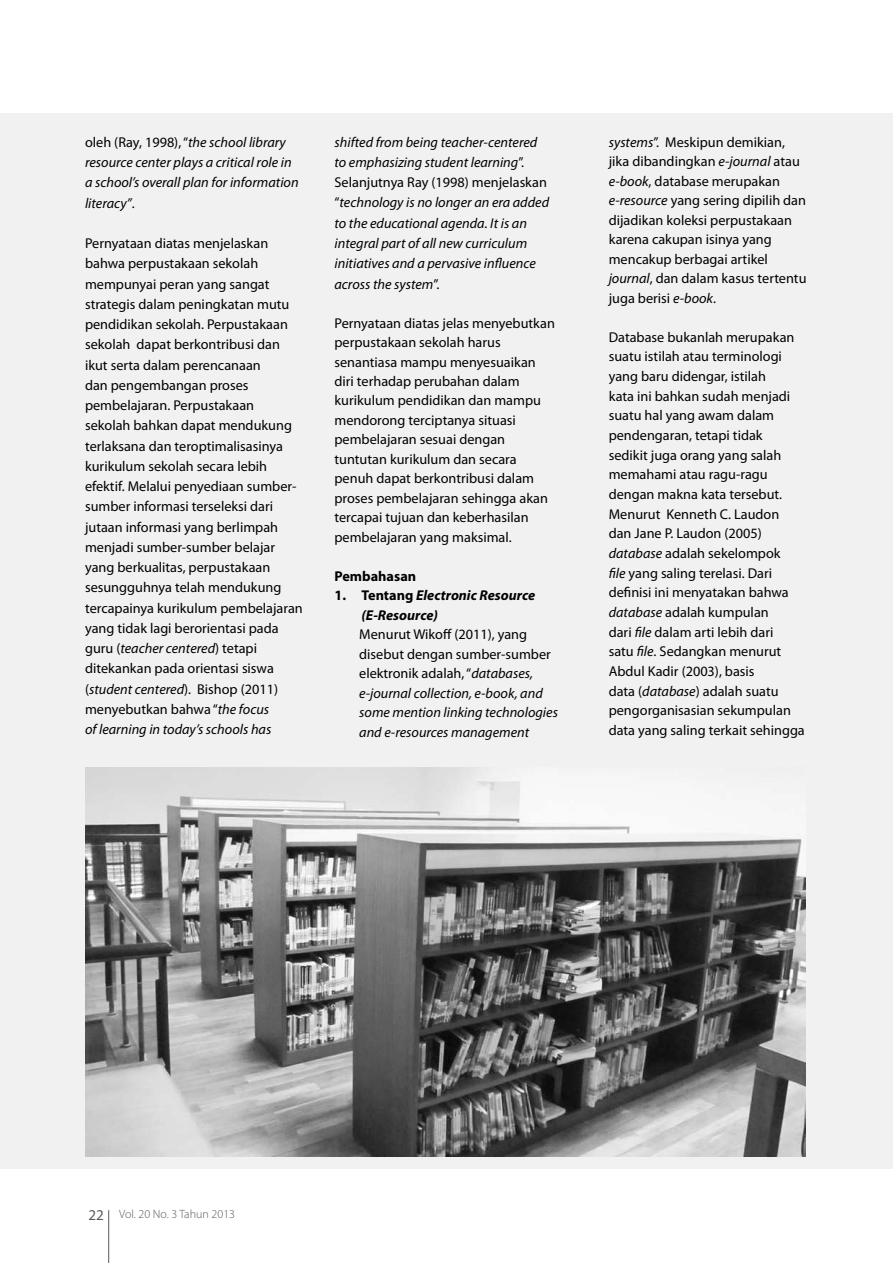
<style>
.page{position:relative;width:893px;height:1263px;background:#fff}
.page>*{position:absolute;margin:0;border:0;box-sizing:border-box;transform-origin:0 0}
.t1{font:14.25px/20.2px "Myriad Pro";color:#000}
.t2{font:italic 14.25px/20.2px "Myriad Pro";color:#000}
.t3{font:italic 700 14.25px/19.5px "Myriad Pro";color:#000}
.t4{font:700 14.25px "Myriad Pro";color:#000}
.t5{font:300 12px "Myriad Pro";color:#58595b}
.s1{font-style:normal}
.s2{font-style:italic}
.s3{font-weight:400;font-size:15px}
</style>
<div class="page">
<hr style="left:108px;top:1210px;width:1px;height:53px;background:#58595b">
<div style="left:0;top:113px;width:893px;height:1055px;background:#f1f1f2"></div>
<img style="left:85px;top:767px;width:720px;height:390px">
<p class="t2" style="left:85px;top:132px;width:215px"><span class="s1">oleh (Ray, 1998), “</span>the school library resource center plays a critical role in a school’s overall plan for information literacy”<span class="s1">.</span></p>
<p class="t1" style="left:85px;top:233px;width:219px">Pernyataan diatas menjelaskan bahwa perpustakaan sekolah mempunyai peran yang sangat strategis dalam peningkatan mutu pendidikan sekolah. Perpustakaan sekolah dapat berkontribusi dan ikut serta dalam perencanaan<br>dan pengembangan proses pembelajaran. Perpustakaan sekolah bahkan dapat mendukung terlaksana dan teroptimalisasinya kurikulum sekolah secara lebih efektif. Melalui penyediaan sumber&shy;sumber informasi terseleksi dari jutaan informasi yang berlimpah menjadi sumber-sumber belajar yang berkualitas, perpustakaan sesungguhnya telah mendukung tercapainya kurikulum pembelajaran yang tidak lagi berorientasi pada guru (<span class="s2">teacher centered</span>) tetapi ditekankan pada orientasi siswa (<span class="s2">student centered</span>). Bishop (2011) menyebutkan bahwa “<span class="s2">the focus<br>of learning in today’s schools has</span></p>
<p class="t2" style="left:334px;top:132px;width:216px">shifted from being teacher-centered to emphasizing student learning<span class="s1">”.<br>Selanjutnya Ray (1998) menjelaskan “</span>technology is no longer an era added to the educational agenda. It is an integral part of all new curriculum initiatives and a pervasive influence across the system<span class="s1">”.</span></p>
<p class="t1" style="left:334px;top:313px;width:222px;line-height:19.5px">Pernyataan diatas jelas menyebutkan perpustakaan sekolah harus senantiasa mampu menyesuaikan diri terhadap perubahan dalam kurikulum pendidikan dan mampu mendorong terciptanya situasi pembelajaran sesuai dengan tuntutan kurikulum dan secara penuh dapat berkontribusi dalam proses pembelajaran sehingga akan tercapai tujuan dan keberhasilan pembelajaran yang maksimal.</p>
<p class="t4" style="left:334px;top:567px;width:83px">Pembahasan</p>
<p class="t3" style="left:361px;top:585px;width:175px;text-indent:-27px"><span class="s1">1. Tentang</span> Electronic Resource (E-Resource)</p>
<p class="t2" style="left:359px;top:625px;width:200px;line-height:19.5px"><span class="s1">Menurut Wikoff (2011), yang disebut dengan sumber-sumber elektronik adalah, “</span>databases, e-journal collection, e-book, and some mention linking technologies and e-resources management</p>
<p class="t1" style="left:609px;top:132px;width:199px;line-height:19.5px"><span class="s2">systems</span>”. Meskipun demikian, jika dibandingkan <span class="s2">e-journal</span> atau <span class="s2">e-book</span>, database merupakan <span class="s2">e-resource</span> yang sering dipilih dan dijadikan koleksi perpustakaan karena cakupan isinya yang mencakup berbagai artikel <span class="s2">journal</span>, dan dalam kasus tertentu juga berisi <span class="s2">e-book</span>.</p>
<p class="t1" style="left:609px;top:327px;width:198px;line-height:19.6px">Database bukanlah merupakan suatu istilah atau terminologi yang baru didengar, istilah<br>kata ini bahkan sudah menjadi suatu hal yang awam dalam pendengaran, tetapi tidak sedikit juga orang yang salah memahami atau ragu-ragu dengan makna kata tersebut.<br>Menurut Kenneth C. Laudon dan Jane P. Laudon (2005) <span class="s2">database</span> adalah sekelompok<br><span class="s2">file</span> yang saling terelasi. Dari definisi ini menyatakan bahwa <span class="s2">database</span> adalah kumpulan<br>dari <span class="s2">file</span> dalam arti lebih dari<br>satu <span class="s2">file</span>. Sedangkan menurut<br>Abdul Kadir (2003), basis<br>data (<span class="s2">database</span>) adalah suatu pengorganisasian sekumpulan data yang saling terkait sehingga</p>
<p class="t5" style="left:89px;top:1207px;width:148px"><span class="s3">22</span> Vol. 20 No. 3 Tahun 2013</p>
</div>
